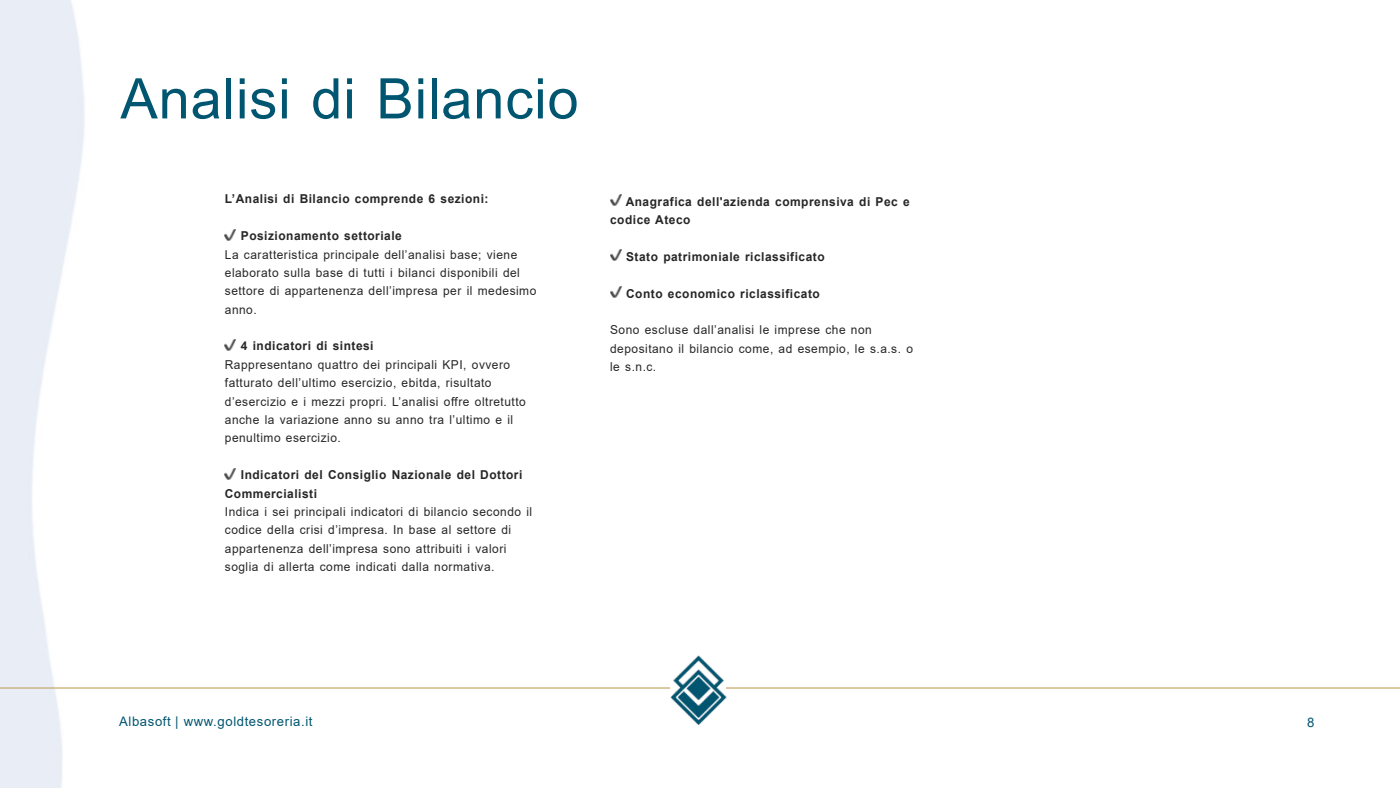
<style>
.page{position:relative;width:1400px;height:788px;background:#fff}
.page>*{position:absolute;margin:0;border:0;box-sizing:border-box;transform-origin:0 0}
.t1{font:56px "Arial";letter-spacing:.015em;color:#005670}
.t2{font:13.12px "Arial";letter-spacing:.045em;color:#005670}
.t3{font:12.25px/18.4px "Arial";letter-spacing:.04em;color:#262626}
.t4{font:700 12.25px/18.4px "Arial";letter-spacing:.04em;color:#262626}
</style>
<div class="page">
<hr style="left:0;top:687px;width:1400px;height:1px;background:#c8ae71">
<img style="left:671px;top:655px;width:58px;height:70px">
<svg style="left:610px;top:194px;width:11px;height:11px"></svg>
<svg style="left:610px;top:250px;width:11px;height:11px"></svg>
<svg style="left:610px;top:286px;width:11px;height:11px"></svg>
<svg style="left:225px;top:229px;width:11px;height:11px"></svg>
<svg style="left:225px;top:339px;width:11px;height:11px"></svg>
<svg style="left:225px;top:468px;width:11px;height:11px"></svg>
<h1 class="t1" style="left:120px;top:78px;width:460px">Analisi di Bilancio</h1>
<p class="t4" style="left:225px;top:191px;width:265px">L’Analisi di Bilancio comprende 6 sezioni:</p>
<p class="t4" style="left:241px;top:228px;width:162px">Posizionamento settoriale</p>
<p class="t3" style="left:225px;top:246px;width:313px">La caratteristica principale dell’analisi base; viene elaborato sulla base di tutti i bilanci disponibili del settore di appartenenza dell’impresa per il medesimo anno.</p>
<p class="t4" style="left:241px;top:338px;width:134px">4 indicatori di sintesi</p>
<p class="t3" style="left:225px;top:356px;width:302px">Rappresentano quattro dei principali KPI, ovvero fatturato dell’ultimo esercizio, ebitda, risultato d’esercizio e i mezzi propri. L’analisi offre oltretutto anche la variazione anno su anno tra l’ultimo e il penultimo esercizio.</p>
<p class="t4" style="left:225px;top:467px;width:299px;text-indent:16px">Indicatori del Consiglio Nazionale del Dottori<br>Commercialisti</p>
<p class="t3" style="left:225px;top:503px;width:309px">Indica i sei principali indicatori di bilancio secondo il codice della crisi d’impresa. In base al settore di appartenenza dell’impresa sono attribuiti i valori soglia di allerta come indicati dalla normativa.</p>
<p class="t4" style="left:610px;top:193px;width:301px;text-indent:16px">Anagrafica dell'azienda comprensiva di Pec e codice Ateco</p>
<p class="t4" style="left:626px;top:248px;width:200px">Stato patrimoniale riclassificato</p>
<p class="t4" style="left:626px;top:285px;width:195px">Conto economico riclassificato</p>
<p class="t3" style="left:610px;top:322px;width:304px">Sono escluse dall’analisi le imprese che non depositano il bilancio come, ad esempio, le s.a.s. o le s.n.c.</p>
<p class="t2" style="left:119px;top:716px;width:195px">Albasoft | www.goldtesoreria.it</p>
<p class="t2" style="left:1307px;top:717px;width:9px">8</p>
</div>
